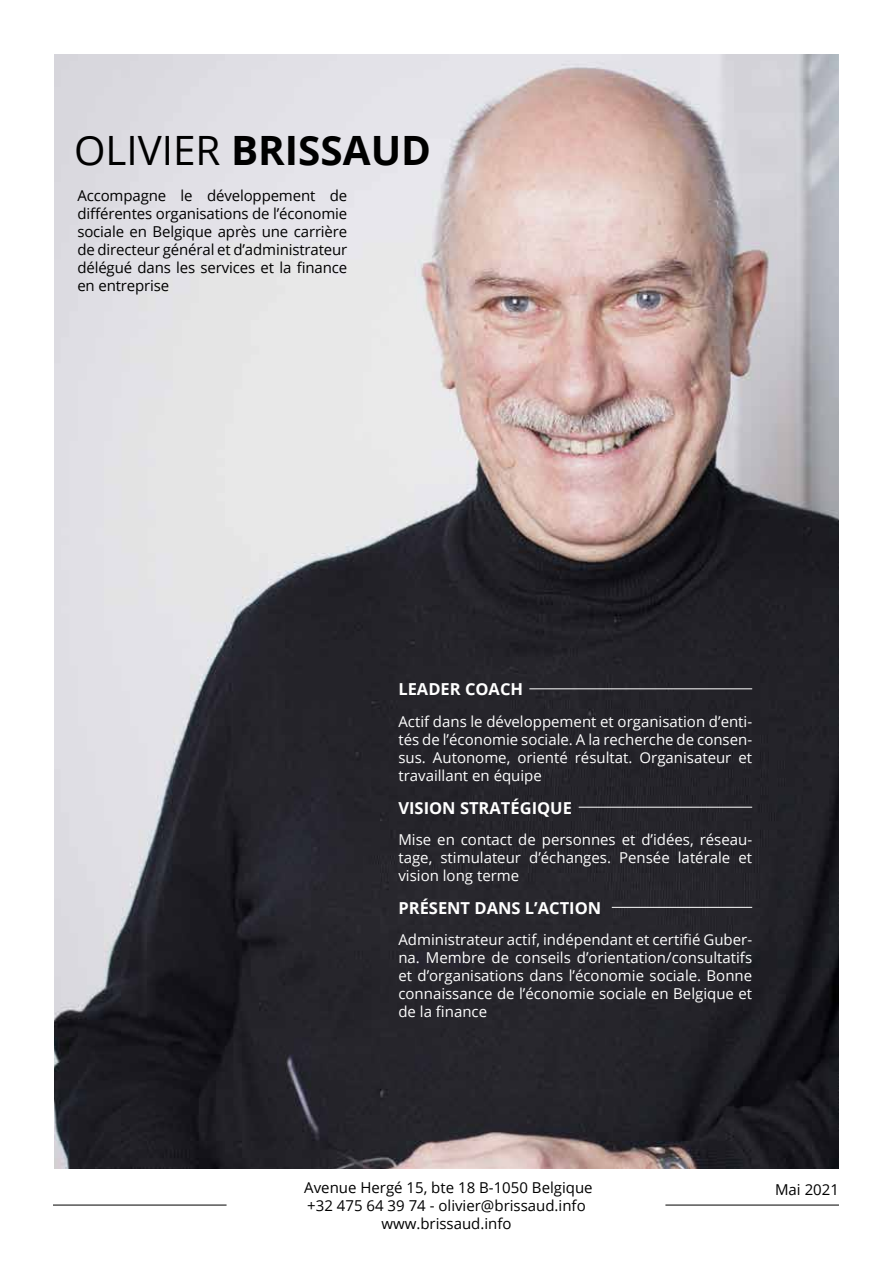
<style>
.page{position:relative;width:893px;height:1263px;background:#fff}
.page>*{position:absolute;margin:0;border:0;box-sizing:border-box;transform-origin:0 0}
.t1{font:700 40.35px "Open Sans";color:#000}
.t2{font:700 16.5px "Open Sans";color:#fff}
.t3{font:15px/18px "Open Sans";color:#fff;text-align:justify}
.t4{font:15px/18px "Open Sans";color:#000;text-align:center}
.s1{font-weight:400}
</style>
<div class="page">
<hr style="left:53px;top:1205px;width:174px;height:1px;background:#000">
<hr style="left:665px;top:1205px;width:174px;height:1px;background:#000">
<img style="left:54px;top:54px;width:785px;height:1114px">
<hr style="left:529px;top:688px;width:223px;height:1px;background:#fff">
<hr style="left:579px;top:807px;width:173px;height:1px;background:#fff">
<hr style="left:612px;top:907px;width:140px;height:1px;background:#fff">
<h1 class="t1" style="left:74px;top:122px;width:359px"><span class="s1">OLIVIER</span> BRISSAUD</h1>
<p class="t4" style="left:77px;top:186px;width:271px;text-align:justify">Accompagne le développement de différentes organisations de l’économie sociale en Belgique après une carrière de directeur général et d’administrateur délégué dans les services et la finance en entreprise</p>
<p class="t2" style="left:398px;top:677px;width:126px">LEADER COACH</p>
<p class="t3" style="left:398px;top:712px;width:355px">Actif dans le développement et organisation d’enti&shy;tés de l’économie sociale. A la recherche de consen&shy;sus. Autonome, orienté résultat. Organisateur et travaillant en équipe</p>
<p class="t2" style="left:398px;top:796px;width:175px">VISION STRATÉGIQUE</p>
<p class="t3" style="left:398px;top:830px;width:355px">Mise en contact de personnes et d’idées, réseau&shy;tage, stimulateur d’échanges. Pensée latérale et vision long terme</p>
<p class="t2" style="left:398px;top:896px;width:204px">PRÉSENT DANS L’ACTION</p>
<p class="t3" style="left:398px;top:931px;width:355px">Administrateur actif, indépendant et certifié Guber&shy;na. Membre de conseils d’orientation/consultatifs et d’organisations dans l’économie sociale. Bonne connaissance de l’économie sociale en Belgique et de la finance</p>
<p class="t4" style="left:304px;top:1178px;width:290px">Avenue Hergé 15, bte 18 B-1050 Belgique +32 475 64 39 74 - olivier@brissaud.info www.brissaud.info</p>
<p class="t4" style="left:775px;top:1180px;width:65px">Mai 2021</p>
</div>
